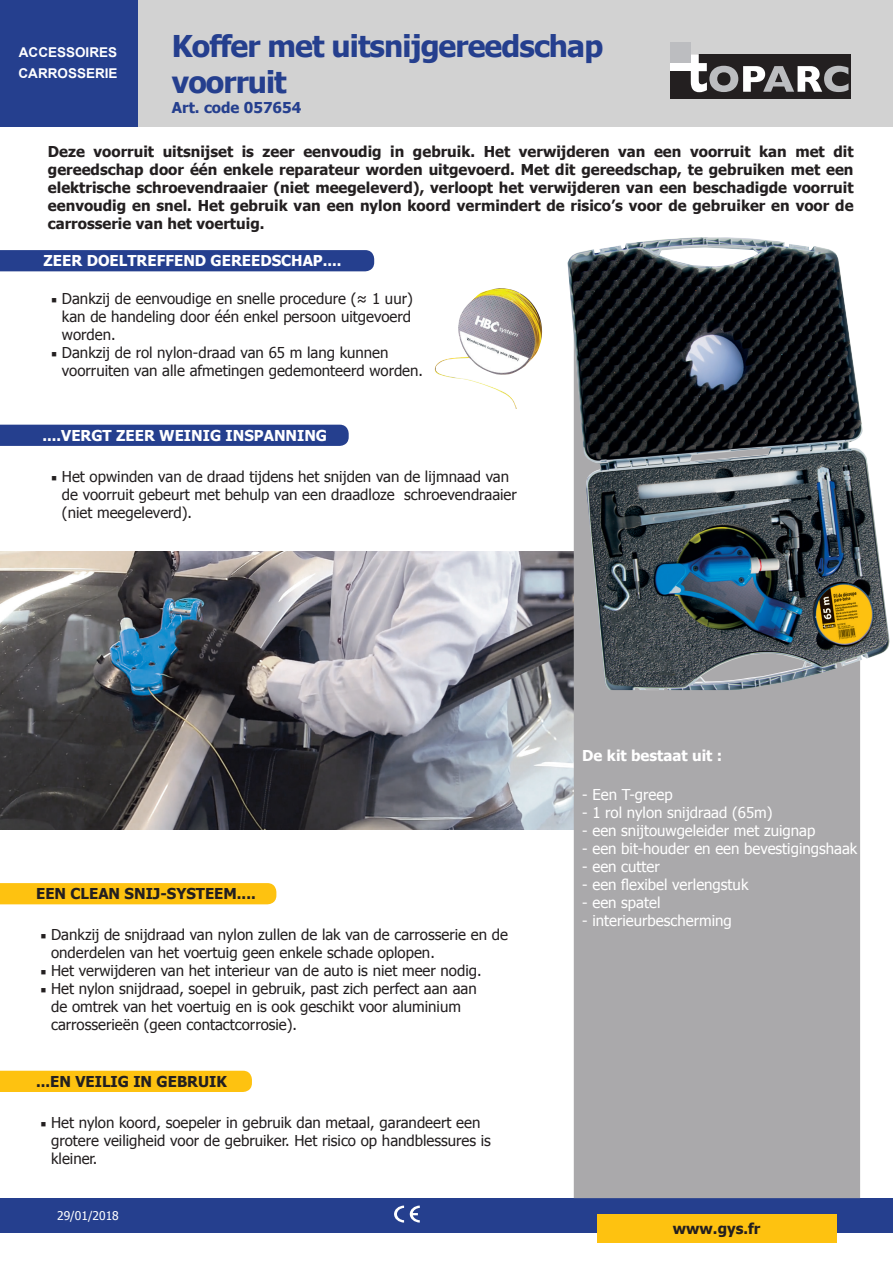
<style>
.page{position:relative;width:893px;height:1263px;background:#fff}
.page>*{position:absolute;margin:0;border:0;box-sizing:border-box;transform-origin:0 0}
.t1{font:700 30px/36px "Tahoma";letter-spacing:-.03em;color:#253f8e}
.t2{font:15px/18px "Tahoma";color:#231f20}
.t3{font:700 15px/18px "Tahoma";color:#231f20;text-align:justify}
.t4{font:15px "Tahoma";color:#fff}
.t5{font:700 15px "Tahoma";color:#fff}
.t6{font:700 15px "Tahoma";color:#253f8e}
.t7{font:700 13.5px/21px "Arial";color:#fff}
.t8{font:12px "Tahoma";color:#fff}
.s1{font-family:"Minion Pro"}
</style>
<div class="page">
<img style="left:0;top:551px;width:574px;height:278px">
<div style="left:137px;top:0;width:756px;height:127px;background:#d2d2d2"></div>
<div style="left:0;top:1198px;width:893px;height:34px;background:#253f8e"></div>
<div style="left:0;top:0;width:137px;height:127px;background:#253f8e"></div>
<svg style="left:394px;top:1205px;width:10px;height:17px"></svg>
<svg style="left:410px;top:1205px;width:10px;height:17px"></svg>
<div style="left:670px;top:54px;width:181px;height:44px;background:#231f20"></div>
<svg style="left:691px;top:54px;width:157px;height:38px"></svg>
<div style="left:670px;top:51px;width:21px;height:20px;background:#fff"></div>
<div style="left:670px;top:43px;width:21px;height:20px;background:#bcbdc0"></div>
<div style="left:597px;top:1214px;width:240px;height:28px;background:#fec210"></div>
<div style="left:574px;top:690px;width:286px;height:508px;background:#aaa9ab"></div>
<img style="left:567px;top:237px;width:323px;height:453px">
<div style="left:0;top:883px;width:276px;height:21px;background:#fec210"></div>
<div style="left:0;top:1071px;width:252px;height:21px;background:#fec210"></div>
<div style="left:0;top:250px;width:374px;height:21px;background:#253f8e"></div>
<img style="left:434px;top:288px;width:109px;height:121px">
<div style="left:0;top:425px;width:349px;height:21px;background:#253f8e"></div>
<p class="t7" style="left:19px;top:42px;width:101px">ACCESSOIRES<br>CARROSSERIE</p>
<p class="t1" style="left:172px;top:26px;width:433px">Koffer met uitsnijgereedschap voorruit</p>
<p class="t6" style="left:172px;top:97px;width:131px">Art. code 057654</p>
<p class="t3" style="left:48px;top:142px;width:807px">Deze voorruit uitsnijset is zeer eenvoudig in gebruik. Het verwijderen van een voorruit kan met dit gereedschap door één enkele reparateur worden uitgevoerd. Met dit gereedschap, te gebruiken met een elektrische schroevendraaier (niet meegeleverd), verloopt het verwijderen van een beschadigde voorruit eenvoudig en snel. Het gebruik van een nylon koord vermindert de risico’s voor de gebruiker en voor de carrosserie van het voertuig.</p>
<p class="t5" style="left:44px;top:250px;width:300px">ZEER DOELTREFFEND GEREEDSCHAP....</p>
<p class="t2" style="left:62px;top:289px;width:352px;text-indent:-11px"><span class="s1">■</span> Dankzij de eenvoudige en snelle procedure (≈ 1 uur) kan de handeling door één enkel persoon uitgevoerd worden.</p>
<p class="t2" style="left:62px;top:343px;width:363px;text-indent:-11px"><span class="s1">■</span> Dankzij de rol nylon-draad van 65 m lang kunnen voorruiten van alle afmetingen gedemonteerd worden.</p>
<p class="t5" style="left:42px;top:425px;width:286px">....VERGT ZEER WEINIG INSPANNING</p>
<p class="t2" style="left:62px;top:467px;width:456px;text-indent:-11px"><span class="s1">■</span> Het opwinden van de draad tijdens het snijden van de lijmnaad van de voorruit gebeurt met behulp van een draadloze schroevendraaier (niet meegeleverd).</p>
<p class="t3" style="left:36px;top:884px;width:221px">EEN CLEAN SNIJ-SYSTEEM....</p>
<p class="t2" style="left:51px;top:925px;width:458px;text-indent:-11px"><span class="s1">■</span> Dankzij de snijdraad van nylon zullen de lak van de carrosserie en de onderdelen van het voertuig geen enkele schade oplopen.</p>
<p class="t2" style="left:40px;top:961px;width:443px"><span class="s1">■</span> Het verwijderen van het interieur van de auto is niet meer nodig.</p>
<p class="t2" style="left:51px;top:979px;width:427px;text-indent:-11px"><span class="s1">■</span> Het nylon snijdraad, soepel in gebruik, past zich perfect aan aan de omtrek van het voertuig en is ook geschikt voor aluminium carrosserieën (geen contactcorrosie).</p>
<p class="t3" style="left:36px;top:1072px;width:192px">...EN VEILIG IN GEBRUIK</p>
<p class="t2" style="left:51px;top:1113px;width:441px;text-indent:-11px"><span class="s1">■</span> Het nylon koord, soepeler in gebruik dan metaal, garandeert een grotere veiligheid voor de gebruiker. Het risico op handblessures is kleiner.</p>
<p class="t8" style="left:57px;top:1207px;width:63px">29/01/2018</p>
<p class="t5" style="left:582px;top:745px;width:142px">De kit bestaat uit :</p>
<p class="t4" style="left:582px;top:785px;width:92px">- Een T-greep</p>
<p class="t4" style="left:582px;top:803px;width:192px">- 1 rol nylon snijdraad (65m)</p>
<p class="t4" style="left:582px;top:821px;width:235px">- een snijtouwgeleider met zuignap</p>
<p class="t4" style="left:582px;top:839px;width:277px">- een bit-houder en een bevestigingshaak</p>
<p class="t4" style="left:582px;top:857px;width:79px">- een cutter</p>
<p class="t4" style="left:582px;top:875px;width:168px">- een flexibel verlengstuk</p>
<p class="t4" style="left:582px;top:893px;width:80px">- een spatel</p>
<p class="t4" style="left:582px;top:911px;width:151px">- interieurbescherming</p>
<p class="t3" style="left:673px;top:1218px;width:89px">www.gys.fr</p>
</div>
